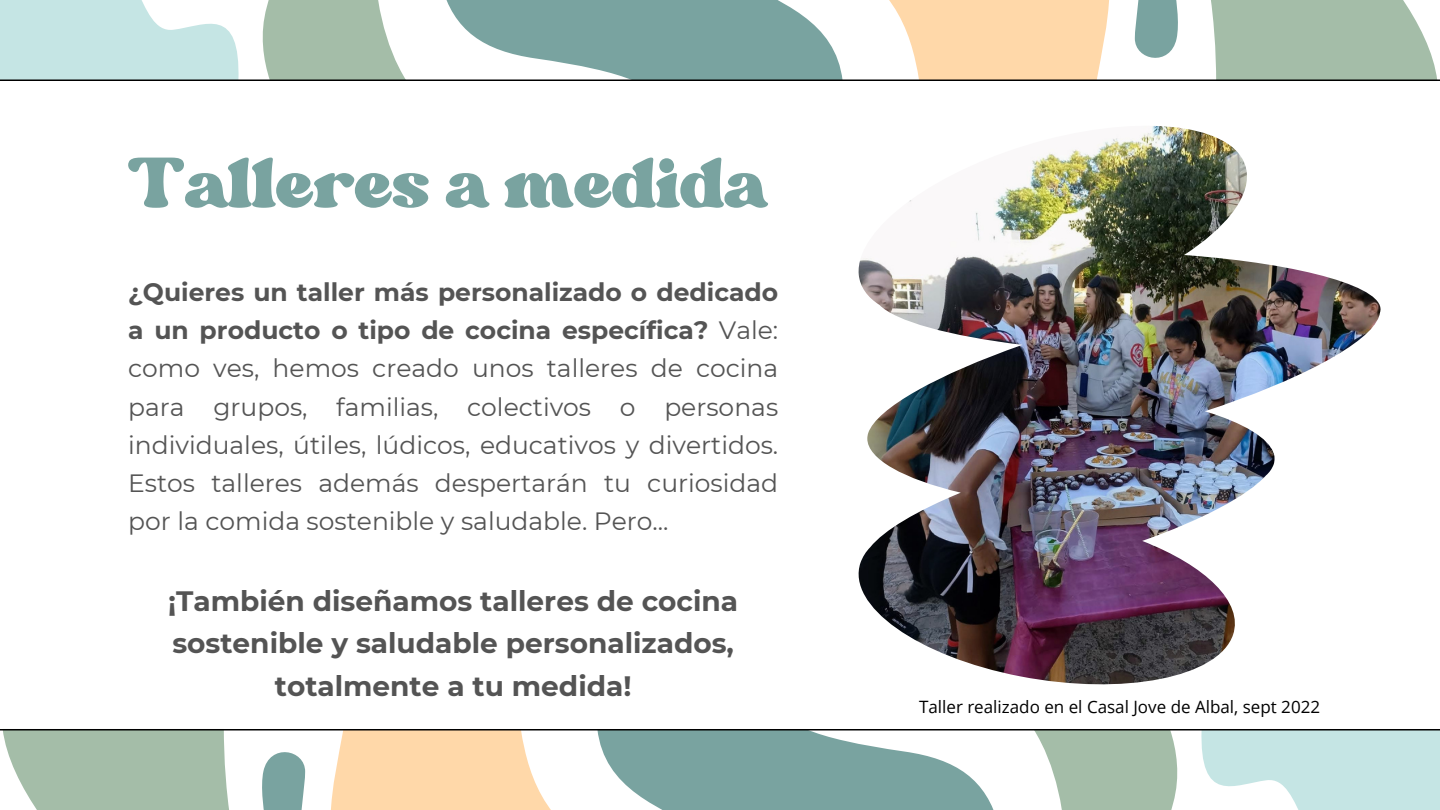
<style>
.page{position:relative;width:1440px;height:810px;background:#fff}
.page>*{position:absolute;margin:0;border:0;box-sizing:border-box;transform-origin:0 0}
.t1{font:100px "Margin";color:#79a3a0}
.t2{font:700 28px/42.8px "Montserrat";color:#545454;text-align:center}
.t3{font:25px/38.2px "Montserrat";color:#545454;text-align:justify}
.t4{font:17px "Open Sans";color:#000}
.s1{font-weight:700}
</style>
<div class="page">
<svg style="left:1402px;top:0;width:38px;height:80px;fill:#a4bda8"></svg>
<svg style="left:1183px;top:0;width:219px;height:80px;background:#afc5b3"></svg>
<svg style="left:0;top:0;width:1183px;height:80px"></svg>
<hr style="left:0;top:80px;width:1440px;height:1px;background:#000">
<svg style="left:0;top:730px;width:38px;height:80px;fill:#a4bda8"></svg>
<svg style="left:38px;top:730px;width:219px;height:80px;background:#afc5b3"></svg>
<svg style="left:257px;top:730px;width:1183px;height:80px"></svg>
<hr style="left:0;top:729px;width:1440px;height:1px;background:#000">
<img style="left:859px;top:126px;width:521px;height:558px">
<p class="t1" style="left:128px;top:136px;width:641px">Talleres a medida</p>
<h1 class="t3" style="left:128px;top:273px;width:652px"><span class="s1">¿Quieres un taller más personalizado o dedicado a un producto o tipo de cocina específica?</span> Vale: como ves, hemos creado unos talleres de cocina para grupos, familias, colectivos o personas individuales, útiles, lúdicos, educativos y divertidos.<br>Estos talleres además despertarán tu curiosidad por la comida sostenible y saludable. Pero...</h1>
<p class="t2" style="left:168px;top:579px;width:572px">¡También diseñamos talleres de cocina sostenible y saludable personalizados, totalmente a tu medida!</p>
<h2 class="t4" style="left:919px;top:695px;width:403px">Taller realizado en el Casal Jove de Albal, sept 2022</h2>
</div>
